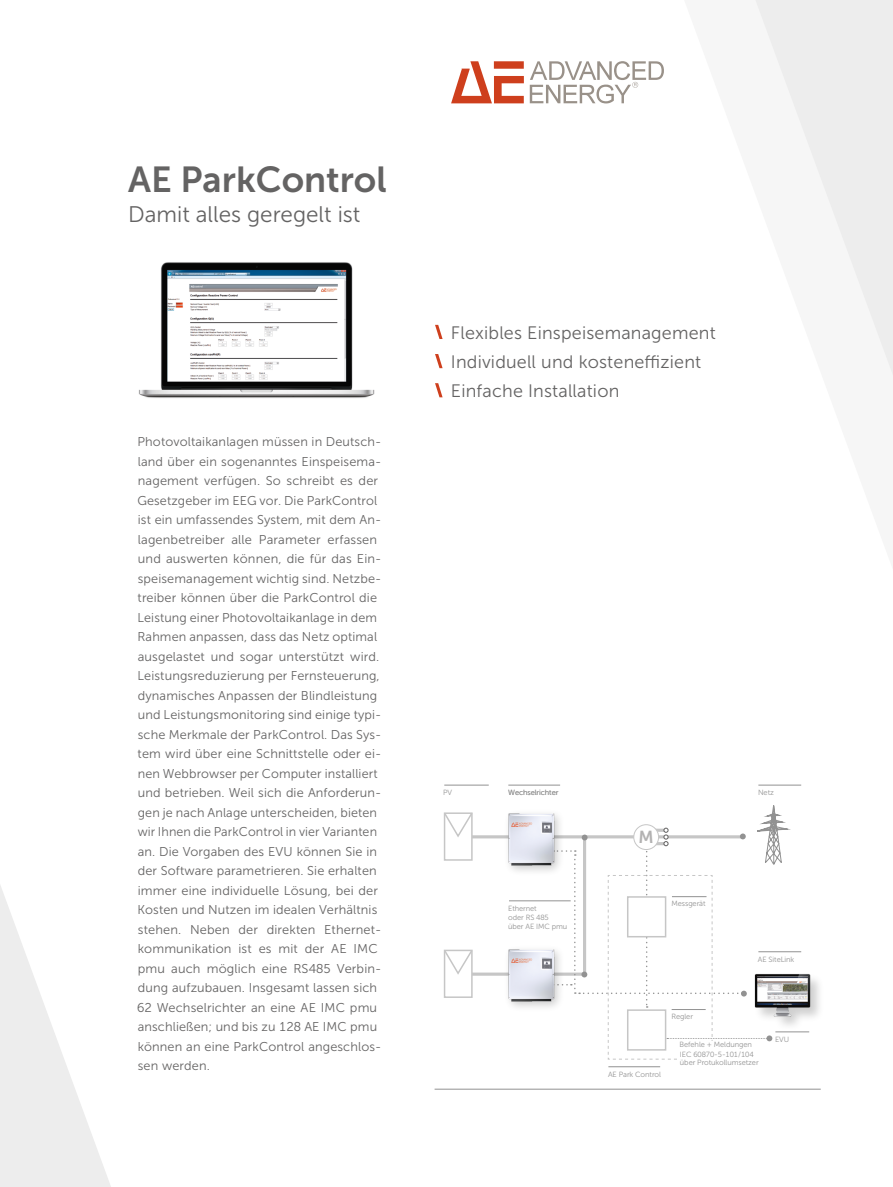
<style>
.page{position:relative;width:893px;height:1187px;background:#fff}
.page>*{position:absolute;margin:0;border:0;box-sizing:border-box;transform-origin:0 0}
.t1{font:36px "Museo Sans 700";color:#646363}
.t2{font:22.5px "Museo Sans 300";color:#646363}
.t3{font:18px/29.2px "Museo Sans 300";letter-spacing:.01em;color:#646363}
.t4{font:17.4px "Museo Sans 700";color:#b3b2b2}
.t5{font:12.75px/19.5px "Museo Sans 300";letter-spacing:.01em;color:#646363}
.t6{font:7.5px/9px "Museo Sans 300";letter-spacing:-.01em;color:#929292}
</style>
<div class="page">
<svg style="left:0;top:885px;width:111px;height:301px;fill:#f4f4f4"></svg>
<svg style="left:755px;top:0;width:138px;height:375px"></svg>
<hr style="left:472px;top:972px;width:114px;height:3px;background:#c6c6c6">
<hr style="left:435px;top:1088px;width:386px;height:1px;background:#929292">
<svg style="left:530px;top:61px;width:134px;height:42px"></svg>
<svg style="left:451px;top:61px;width:73px;height:42px"></svg>
<img style="left:138px;top:262px;width:237px;height:136px">
<hr style="left:468px;top:835px;width:275px;height:3px;background:#c6c6c6">
<svg style="left:443px;top:812px;width:31px;height:49px"></svg>
<svg style="left:443px;top:949px;width:31px;height:49px"></svg>
<div style="left:503px;top:944px;width:62px;height:68px;background:#000;opacity:.19"></div>
<img style="left:503px;top:944px;width:46px;height:60px">
<hr style="left:444px;top:784px;width:45px;height:1px;background:#929292">
<hr style="left:508px;top:784px;width:52px;height:1px;background:#929292">
<hr style="left:758px;top:784px;width:43px;height:1px;background:#929292">
<hr style="left:758px;top:951px;width:43px;height:1px;background:#929292">
<hr style="left:775px;top:1031px;width:34px;height:1px;background:#929292">
<hr style="left:509px;top:900px;width:62px;height:1px;background:#929292">
<div style="left:753px;top:972px;width:71px;height:57px;background:#000;opacity:.19"></div>
<img style="left:790px;top:972px;width:23px;height:46px">
<hr style="left:608px;top:1066px;width:52px;height:1px;background:#929292">
<svg style="left:435px;top:325px;width:8px;height:14px"></svg>
<svg style="left:435px;top:354px;width:8px;height:14px"></svg>
<svg style="left:435px;top:383px;width:8px;height:14px"></svg>
<svg style="left:549px;top:805px;width:241px;height:254px"></svg>
<div style="left:678px;top:1050px;width:84px;height:20px;background:#fff"></div>
<div style="left:503px;top:808px;width:62px;height:68px;background:#000;opacity:.19"></div>
<img style="left:503px;top:805px;width:59px;height:63px">
<h1 class="t1" style="left:128px;top:160px;width:260px">AE ParkControl</h1>
<h2 class="t2" style="left:128px;top:202px;width:234px">Damit alles geregelt ist</h2>
<p class="t5" style="left:137px;top:432px;width:246px">Photovoltaikanlagen müssen in Deutsch&shy;land über ein sogenanntes Einspeisema&shy;nagement verfügen. So schreibt es der Gesetzgeber im EEG vor. Die ParkControl ist ein umfassendes System, mit dem An&shy;lagenbetreiber alle Parameter erfassen und auswerten können, die für das Ein&shy;speisemanagement wichtig sind. Netzbe&shy;treiber können über die ParkControl die Leistung einer Photovoltaikanlage in dem Rahmen anpassen, dass das Netz optimal ausgelastet und sogar unterstützt wird.<br>Leistungsreduzierung per Fernsteuerung, dynamisches Anpassen der Blindleistung und Leistungsmonitoring sind einige typi&shy;sche Merkmale der ParkControl. Das Sys&shy;tem wird über eine Schnittstelle oder ei&shy;nen Webbrowser per Computer installiert und betrieben. Weil sich die Anforderun&shy;gen je nach Anlage unterscheiden, bieten wir Ihnen die ParkControl in vier Varianten an. Die Vorgaben des EVU können Sie in der Software parametrieren. Sie erhalten immer eine individuelle Lösung, bei der Kosten und Nutzen im idealen Verhältnis stehen. Neben der direkten Ethernet&shy;kommunikation ist es mit der AE IMC pmu auch möglich eine RS485 Verbin&shy;dung aufzubauen. Insgesamt lassen sich 62 Wechselrichter an eine AE IMC pmu anschließen; und bis zu 128 AE IMC pmu können an eine ParkControl angeschlos&shy;sen werden.</p>
<h3 class="t3" style="left:451px;top:318px;width:266px">Flexibles Einspeisemanagement<br>Individuell und kosteneffizient<br>Einfache Installation</h3>
<p class="t6" style="left:443px;top:788px;width:11px">PV</p>
<p class="t6" style="left:758px;top:788px;width:17px">Netz</p>
<p class="t6" style="left:508px;top:788px;width:52px">Wechselrichter</p>
<p class="t6" style="left:508px;top:903px;width:61px">Ethernet<br>oder RS 485<br>über AE IMC pmu</p>
<h3 class="t4" style="left:638px;top:827px;width:17px">M</h3>
<p class="t6" style="left:671px;top:899px;width:36px">Messgerät</p>
<p class="t6" style="left:758px;top:954px;width:38px">AE SiteLink</p>
<p class="t6" style="left:608px;top:1069px;width:54px">AE Park Control</p>
<p class="t6" style="left:671px;top:1012px;width:23px">Regler</p>
<p class="t6" style="left:680px;top:1039px;width:76px;line-height:9.8px">Befehle + Meldungen<br>IEC 60870-5-101/104</p>
<p class="t6" style="left:680px;top:1058px;width:80px">über Protukollumsetzer</p>
<p class="t6" style="left:775px;top:1034px;width:16px">EVU</p>
</div>
